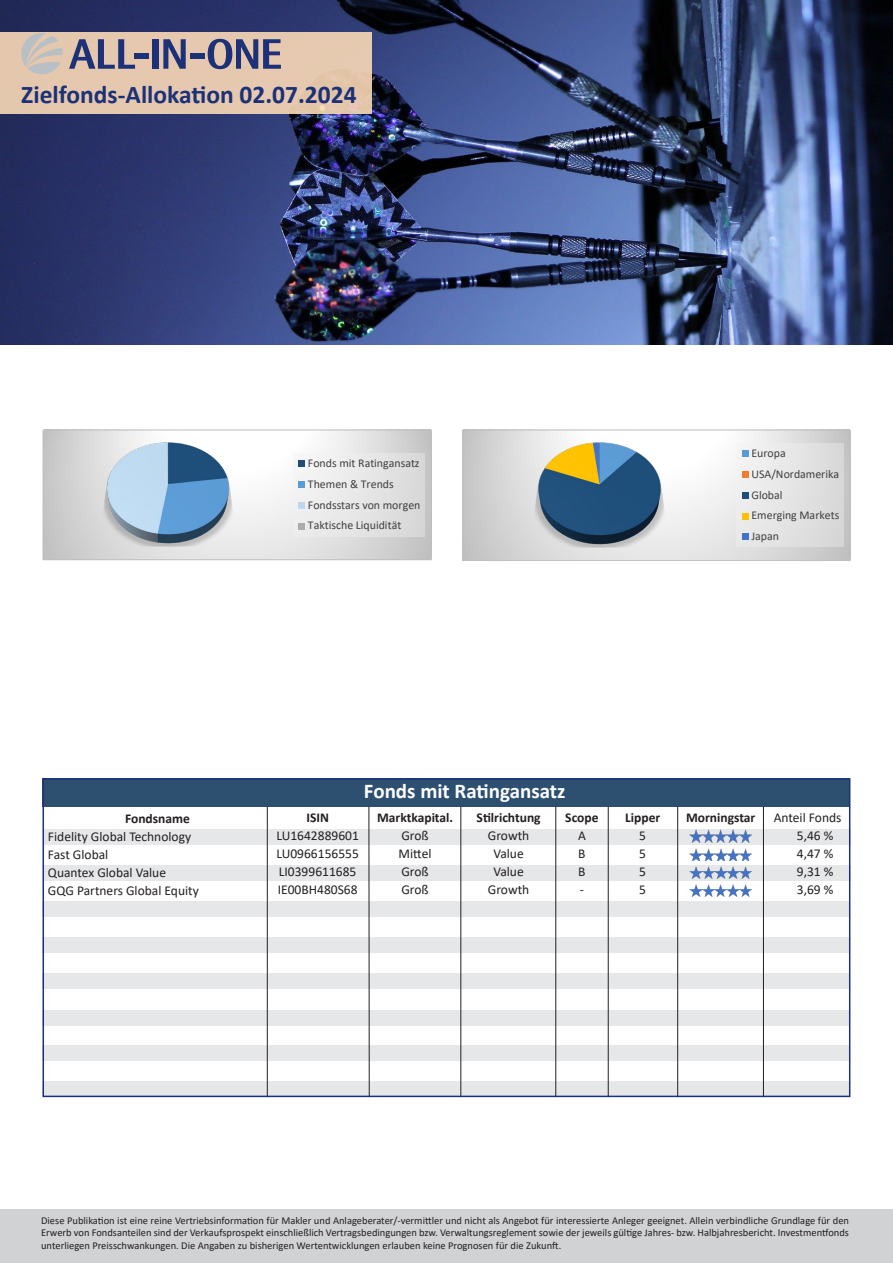
<style>
.page{position:relative;width:893px;height:1263px;background:#fff}
.page>*{position:absolute;margin:0;border:0;box-sizing:border-box;transform-origin:0 0}
.GSR_infoblatt_ft_normal{font:700 25.5px "Calibri";color:#1c3177}
.Fließtext{font:700 21px "Calibri";color:#fff}
.Fließtext-2{font:13.5px/18px "Calibri";color:#231f20}
.Fließtext-3{font:700 13.5px "Calibri";color:#231f20}
.t1{font:11.85px/20.9px "Calibri";color:#404040}
.t2{font:10.5px/12.6px "Calibri";color:#231f20;text-align:justify}
</style>
<div class="page">
<div style="left:42px;top:1081px;width:808px;height:16px;background:#e6e7e9"></div>
<div style="left:42px;top:1046px;width:808px;height:15px;background:#e6e7e9"></div>
<div style="left:42px;top:1010px;width:808px;height:15px;background:#e6e7e9"></div>
<div style="left:42px;top:973px;width:808px;height:16px;background:#e6e7e9"></div>
<div style="left:42px;top:938px;width:808px;height:15px;background:#e6e7e9"></div>
<div style="left:42px;top:901px;width:808px;height:15px;background:#e6e7e9"></div>
<div style="left:43px;top:865px;width:807px;height:16px;background:#e6e7e9"></div>
<div style="left:43px;top:830px;width:807px;height:15px;background:#e6e7e9"></div>
<div style="left:43px;top:778px;width:807px;height:29px;background:#2d5071"></div>
<hr style="left:267px;top:807px;width:1px;height:290px;background:#231f20">
<hr style="left:368px;top:807px;width:2px;height:290px;background:#231f20">
<hr style="left:460px;top:807px;width:1px;height:290px;background:#231f20">
<hr style="left:555px;top:807px;width:1px;height:290px;background:#231f20">
<hr style="left:608px;top:807px;width:1px;height:290px;background:#231f20">
<hr style="left:677px;top:807px;width:1px;height:290px;background:#231f20">
<hr style="left:763px;top:807px;width:1px;height:290px;background:#231f20">
<div style="left:43px;top:778px;width:807px;height:319px;border:2px solid #1c3177"></div>
<img style="left:1px;top:0;width:892px;height:344px">
<div style="left:1px;top:32px;width:371px;height:82px;background:#e5c8af"></div>
<svg style="left:21px;top:33px;width:42px;height:41px"></svg>
<svg style="left:69px;top:39px;width:66px;height:30px"></svg>
<div style="left:135px;top:53px;width:14px;height:5px;background:#1c3177"></div>
<div style="left:153px;top:39px;width:6px;height:30px;background:#1c3177"></div>
<svg style="left:163px;top:39px;width:23px;height:30px"></svg>
<div style="left:190px;top:53px;width:14px;height:5px;background:#1c3177"></div>
<svg style="left:208px;top:39px;width:73px;height:30px"></svg>
<div style="left:0;top:1210px;width:893px;height:53px;background:#d1d2d4"></div>
<svg style="left:690px;top:830px;width:62px;height:12px"></svg>
<svg style="left:690px;top:848px;width:62px;height:49px"></svg>
<svg style="left:45px;top:432px;width:385px;height:126px"></svg>
<img style="left:55px;top:442px;width:226px;height:106px">
<div style="left:293px;top:453px;width:132px;height:83px;background:#f2f2f2;opacity:.39"></div>
<div style="left:299px;top:460px;width:6px;height:7px;background:#1f4e79"></div>
<div style="left:299px;top:481px;width:6px;height:7px;background:#5b9bd5"></div>
<svg style="left:299px;top:502px;width:6px;height:6px"></svg>
<svg style="left:299px;top:523px;width:6px;height:6px"></svg>
<div style="left:43px;top:430px;width:389px;height:130px;border:1px solid #bfbfbf"></div>
<svg style="left:464px;top:432px;width:384px;height:127px"></svg>
<img style="left:474px;top:442px;width:251px;height:107px">
<div style="left:736px;top:443px;width:108px;height:104px;background:#f2f2f2;opacity:.39"></div>
<div style="left:742px;top:450px;width:7px;height:7px;background:#5b9bd5"></div>
<div style="left:742px;top:471px;width:7px;height:7px;background:#ed7d31"></div>
<div style="left:742px;top:492px;width:7px;height:7px;background:#1f4e79"></div>
<div style="left:742px;top:513px;width:7px;height:6px;background:#ffc000"></div>
<div style="left:742px;top:534px;width:7px;height:6px;background:#4472c4"></div>
<div style="left:462px;top:430px;width:388px;height:131px;border:1px solid #bfbfbf"></div>
<p class="GSR_infoblatt_ft_normal" style="left:21px;top:76px;width:337px">Zielfonds-Allokation 02.07.2024</p>
<p class="t1" style="left:308px;top:452px;width:114px">Fonds mit Ratingansatz<br>Themen &amp; Trends<br>Fondsstars von morgen<br>Taktische Liquidität</p>
<p class="t1" style="left:751px;top:442px;width:89px">Europa<br>USA/Nordamerika<br>Global<br>Emerging Markets<br>Japan</p>
<p class="Fließtext-3" style="left:125px;top:809px;width:66px">Fondsname</p>
<p class="Fließtext-2" style="left:48px;top:827px;width:145px">Fidelity Global Technology</p>
<p class="Fließtext-2" style="left:48px;top:845px;width:62px">Fast Global</p>
<p class="Fließtext-2" style="left:48px;top:863px;width:120px">Quantex Global Value</p>
<p class="Fließtext-2" style="left:48px;top:881px;width:152px">GQG Partners Global Equity</p>
<p class="Fließtext" style="left:364px;top:776px;width:203px">Fonds mit Ratingansatz</p>
<p class="Fließtext-3" style="left:306px;top:808px;width:24px">ISIN</p>
<p class="Fließtext-2" style="left:276px;top:826px;width:84px">LU1642889601</p>
<p class="Fließtext-2" style="left:276px;top:844px;width:84px">LU0966156555</p>
<p class="Fließtext-2" style="left:278px;top:862px;width:81px">LI0399611685<br>IE00BH480S68</p>
<p class="Fließtext-3" style="left:377px;top:808px;width:78px">Marktkapital.</p>
<p class="Fließtext-2" style="left:401px;top:826px;width:29px">Groß</p>
<p class="Fließtext-2" style="left:399px;top:844px;width:34px">Mittel</p>
<p class="Fließtext-2" style="left:401px;top:862px;width:29px">Groß</p>
<p class="Fließtext-2" style="left:401px;top:880px;width:29px">Groß</p>
<p class="Fließtext-3" style="left:477px;top:808px;width:66px">Stilrichtung</p>
<p class="Fließtext-2" style="left:488px;top:826px;width:43px">Growth</p>
<p class="Fließtext-2" style="left:493px;top:844px;width:32px">Value</p>
<p class="Fließtext-2" style="left:493px;top:862px;width:32px">Value</p>
<p class="Fließtext-2" style="left:488px;top:880px;width:43px">Growth</p>
<p class="Fließtext-3" style="left:565px;top:808px;width:35px">Scope</p>
<p class="Fließtext-2" style="left:578px;top:826px;width:9px">A</p>
<p class="Fließtext-2" style="left:578px;top:844px;width:9px">B</p>
<p class="Fließtext-2" style="left:578px;top:862px;width:9px">B</p>
<p class="Fließtext-2" style="left:580px;top:880px;width:6px">-</p>
<p class="Fließtext-3" style="left:625px;top:808px;width:37px">Lipper</p>
<p class="Fließtext-2" style="left:639px;top:826px;width:8px">5</p>
<p class="Fließtext-2" style="left:639px;top:844px;width:8px">5</p>
<p class="Fließtext-2" style="left:639px;top:862px;width:8px">5</p>
<p class="Fließtext-2" style="left:639px;top:880px;width:8px">5</p>
<p class="Fließtext-3" style="left:686px;top:808px;width:71px">Morningstar</p>
<p class="Fließtext-2" style="left:774px;top:808px;width:69px">Anteil Fonds</p>
<p class="Fließtext-2" style="left:797px;top:826px;width:38px">5,46 %</p>
<p class="Fließtext-2" style="left:797px;top:844px;width:38px">4,47 %</p>
<p class="Fließtext-2" style="left:797px;top:862px;width:38px">9,31 %</p>
<p class="Fließtext-2" style="left:797px;top:880px;width:38px">3,69 %</p>
<p class="t2" style="left:41px;top:1214px;width:809px">Diese Publikation ist eine reine Vertriebsinformation für Makler und Anlageberater/-vermittler und nicht als Angebot für interessierte Anleger geeignet. Allein verbindliche Grundlage für den Erwerb von Fondsanteilen sind der Verkaufsprospekt einschließlich Vertragsbedingungen bzw. Verwaltungsreglement sowie der jeweils gültige Jahres- bzw. Halbjahresbericht. Investmentfonds unterliegen Preisschwankungen. Die Angaben zu bisherigen Wertentwicklungen erlauben keine Prognosen für die Zukunft.</p>
</div>
